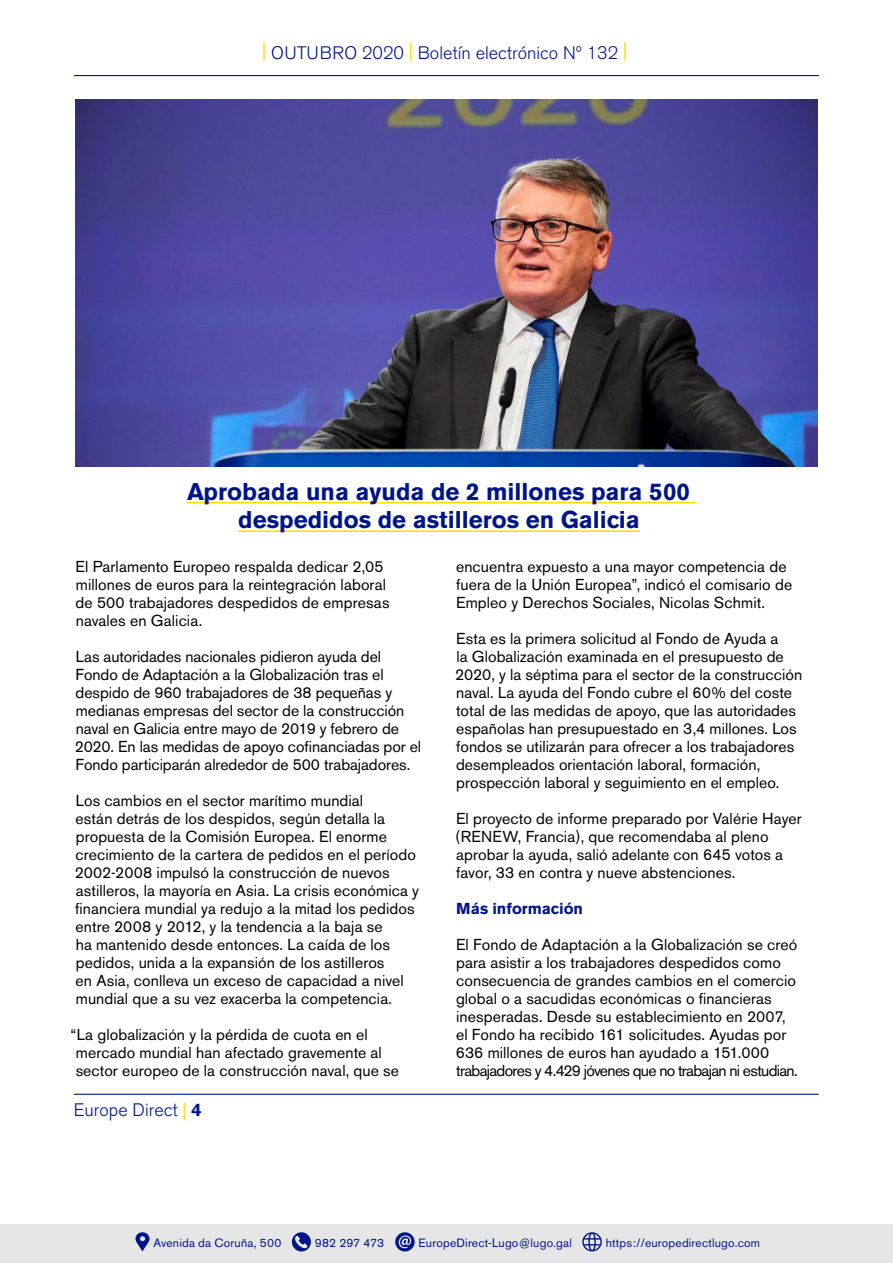
<style>
.page{position:relative;width:893px;height:1263px;background:#fff}
.page>*{position:absolute;margin:0;border:0;box-sizing:border-box;transform-origin:0 0}
.t1{font:700 24px/28.5px "Akzidenz Grotesk BE";color:#001589;text-align:center}
.t2{font:300 18px "Akzidenz Grotesk BE";color:#001589}
.t3{font:15.75px/18px "Akzidenz Grotesk BE";letter-spacing:.005em;color:#000}
.t4{font:700 15.75px "Akzidenz Grotesk BE";color:#001589}
.t5{font:12px "Akzidenz Grotesk BE";letter-spacing:.015em;color:#001589}
.s1{font-weight:400;color:#fd0}
.s2{font-weight:700}
</style>
<div class="page">
<hr style="left:74px;top:1094px;width:745px;height:1px;background:#001589">
<hr style="left:74px;top:75px;width:745px;height:1px;background:#001589">
<div style="left:0;top:1224px;width:893px;height:39px;background:#e6e6e6"></div>
<svg style="left:135px;top:1232px;width:15px;height:19px"></svg>
<svg style="left:292px;top:1232px;width:19px;height:19px"></svg>
<svg style="left:295px;top:1236px;width:13px;height:12px"></svg>
<svg style="left:395px;top:1232px;width:20px;height:19px"></svg>
<svg style="left:399px;top:1235px;width:12px;height:13px"></svg>
<svg style="left:582px;top:1232px;width:20px;height:19px"></svg>
<img style="left:75px;top:99px;width:743px;height:367px">
<hr style="left:187px;top:502px;width:510px;height:1px;background:#fd0">
<hr style="left:238px;top:530px;width:402px;height:2px;background:#fd0">
<p class="t2" style="left:262px;top:43px;width:366px"><sup>|</sup> OUTUBRO 2020 <sup>|</sup> Boletín electrónico Nº 132 <sup>|</sup></p>
<h1 class="t1" style="left:187px;top:477px;width:504px">Aprobada una ayuda de 2 millones para 500 despedidos de astilleros en Galicia</h1>
<p class="t3" style="left:76px;top:557px;width:316px">El Parlamento Europeo respalda dedicar 2,05 millones de euros para la reintegración laboral de 500 trabajadores despedidos de empresas navales en Galicia.</p>
<p class="t3" style="left:75px;top:647px;width:348px">Las autoridades nacionales pidieron ayuda del Fondo de Adaptación a la Globalización tras el despido de 960 trabajadores de 38 pequeñas y medianas empresas del sector de la construcción naval en Galicia entre mayo de 2019 y febrero de 2020. En las medidas de apoyo cofinanciadas por el Fondo participarán alrededor de 500 trabajadores.</p>
<p class="t3" style="left:75px;top:791px;width:346px">Los cambios en el sector marítimo mundial<br>están detrás de los despidos, según detalla la propuesta de la Comisión Europea. El enorme crecimiento de la cartera de pedidos en el período 2002-2008 impulsó la construcción de nuevos astilleros, la mayoría en Asia. La crisis económica y financiera mundial ya redujo a la mitad los pedidos entre 2008 y 2012, y la tendencia a la baja se<br>ha mantenido desde entonces. La caída de los pedidos, unida a la expansión de los astilleros<br>en Asia, conlleva un exceso de capacidad a nivel mundial que a su vez exacerba la competencia.</p>
<p class="t3" style="left:76px;top:1025px;width:325px;text-indent:-5px">“La globalización y la pérdida de cuota en el mercado mundial han afectado gravemente al sector europeo de la construcción naval, que se</p>
<p class="t3" style="left:456px;top:557px;width:338px">encuentra expuesto a una mayor competencia de fuera de la Unión Europea”, indicó el comisario de<br>Empleo y Derechos Sociales, Nicolas Schmit.</p>
<p class="t3" style="left:455px;top:629px;width:348px">Esta es la primera solicitud al Fondo de Ayuda a<br>la Globalización examinada en el presupuesto de 2020, y la séptima para el sector de la construcción naval. La ayuda del Fondo cubre el 60% del coste total de las medidas de apoyo, que las autoridades españolas han presupuestado en 3,4 millones. Los fondos se utilizarán para ofrecer a los trabajadores desempleados orientación laboral, formación, prospección laboral y seguimiento en el empleo.</p>
<p class="t3" style="left:455px;top:809px;width:348px">El proyecto de informe preparado por Valérie Hayer (RENEW, Francia), que recomendaba al pleno aprobar la ayuda, salió adelante con 645 votos a favor, 33 en contra y nueve abstenciones.</p>
<p class="t4" style="left:456px;top:899px;width:128px">Más información</p>
<p class="t3" style="left:456px;top:935px;width:344px">El Fondo de Adaptación a la Globalización se creó para asistir a los trabajadores despedidos como consecuencia de grandes cambios en el comercio global o a sacudidas económicas o financieras inesperadas. Desde su establecimiento en 2007, el Fondo ha recibido 161 solicitudes. Ayudas por 636 millones de euros han ayudado a 151.000 trabajadores y 4.429 jóvenes que no trabajan ni estudian.</p>
<p class="t2" style="left:74px;top:1100px;width:129px">Europe Direct <span class="s1">|</span> <span class="s2">4</span></p>
<p class="t5" style="left:153px;top:1236px;width:129px">Avenida da Coruña, 500</p>
<p class="t5" style="left:315px;top:1236px;width:71px">982 297 473</p>
<p class="t5" style="left:419px;top:1236px;width:155px">EuropeDirect-Lugo@lugo.gal</p>
<p class="t5" style="left:606px;top:1236px;width:156px">https://europedirectlugo.com</p>
</div>
